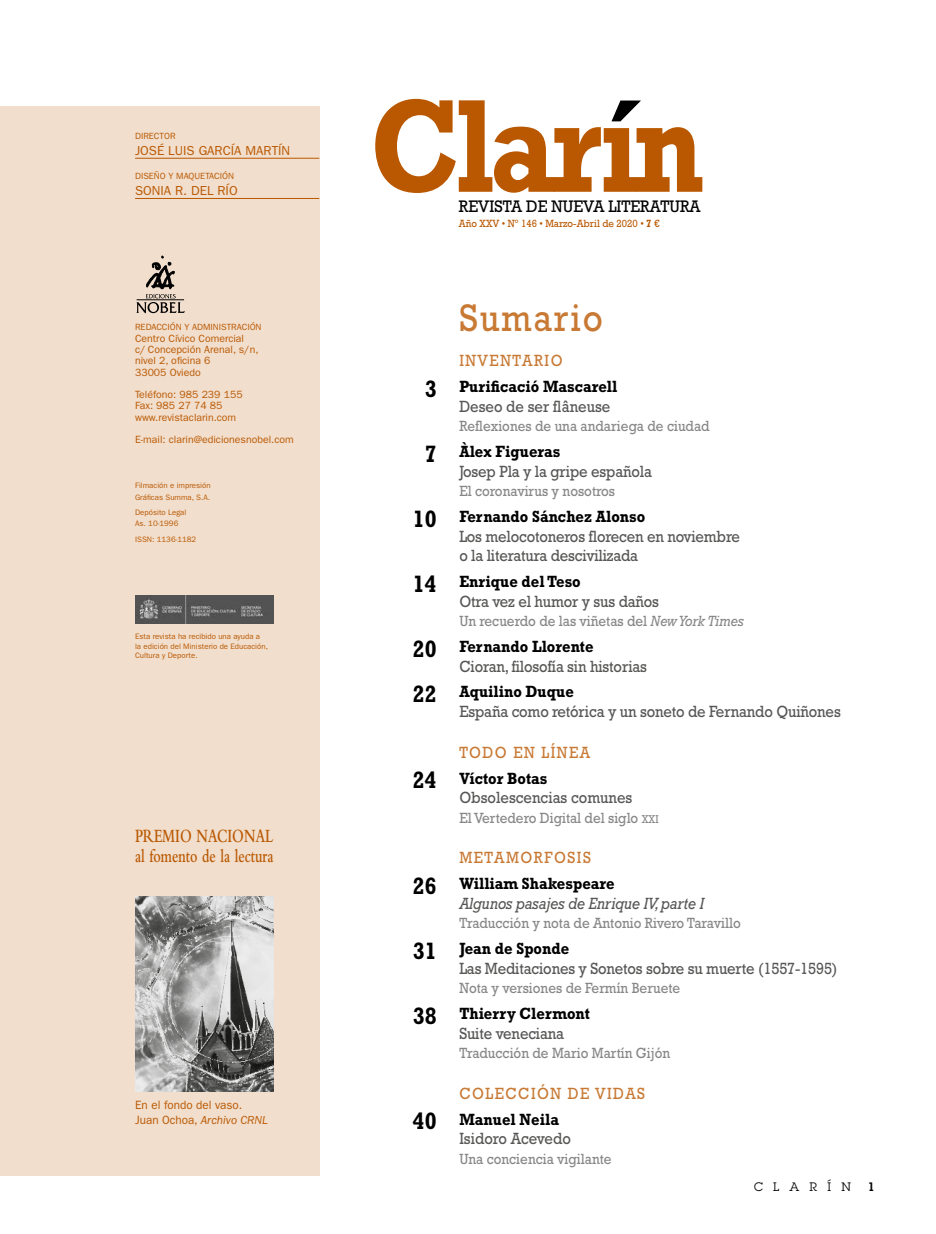
<style>
.page{position:relative;width:936px;height:1234px;background:#fff}
.page>*{position:absolute;margin:0;border:0;box-sizing:border-box;transform-origin:0 0}
.t1{font:39px "Rockwell Std";letter-spacing:.05em;color:#c87934;scale:.9 1}
.t2{font:600 19.5px/19.5px "Bembo Std";color:#ba5802;scale:.72 1}
.t3{font:16.95px "Rockwell Std";color:#000;scale:.93 1}
.t4{font:16.5px/19.5px "Rockwell Std";letter-spacing:-.01em;color:#575756;scale:.9 1}
.t5{font:700 16.5px/26px "Rockwell Std";color:#000;scale:.9 1}
.t6{font:16.5px/26px "Rockwell Std";letter-spacing:.1em;color:#c87934;scale:.9 1}
.t7{font:italic 16.5px "Rockwell Std";letter-spacing:-.01em;color:#575756;scale:.9 1}
.t8{font:15px "Rockwell Std";color:#878787;scale:.9 1}
.t9{font:13.05px "ITC Franklin Gothic Std";color:#ba5802}
.t10{font:12px/15px "ITC Franklin Gothic Std";color:#ba5802}
.t11{font:12px "Lubalin Graph Std";letter-spacing:.85em;color:#000}
.t12{font:600 12px "Lubalin Graph Std";color:#000}
.t13{font:10.65px "Rockwell Std";color:#ba5802;scale:.92 1}
.t14{font:10.5px/11.2px "ITC Franklin Gothic Std";color:#ba5802}
.t15{font:9px "ITC Franklin Gothic Std";color:#ba5802}
.t16{font:7.8px/11.2px "ITC Franklin Gothic Std";color:#ba5802}
.s1{font-style:italic}
.s2{font-weight:700}
.s3{font-weight:400;color:#c87934}
.s4{font-size:24px;color:#fff}
.s5{font-size:24px}
.s6{font-weight:700;font-size:24px;color:#fff}
.s7{font-weight:700;font-size:24px;color:#000}
.s8{font-weight:700;color:#000}
.s9{font-size:11.55px}
.s10{font-weight:400;color:#575756}
</style>
<div class="page">
<div style="left:0;top:106px;width:319px;height:1069px;background:#f1decc"></div>
<img style="left:135px;top:896px;width:139px;height:195px">
<svg style="left:375px;top:99px;width:327px;height:94px"></svg>
<hr style="left:135px;top:158px;width:184px;height:1px;background:#ba5802">
<hr style="left:135px;top:198px;width:184px;height:1px;background:#ba5802">
<img style="left:135px;top:595px;width:139px;height:28px">
<svg style="left:136px;top:256px;width:49px;height:57px"></svg>
<p class="t15" style="left:135px;top:131px;width:42px">DIRECTOR</p>
<p class="t9" style="left:135px;top:143px;width:157px">JOSÉ LUIS GARCÍA MARTÍN</p>
<p class="t15" style="left:135px;top:171px;width:100px">DISEÑO Y MAQUETACIÓN</p>
<p class="t9" style="left:135px;top:183px;width:104px">SONIA R. DEL RÍO</p>
<p class="t15" style="left:135px;top:322px;width:128px">REDACCIÓN Y ADMINISTRACIÓN</p>
<p class="t14" style="left:135px;top:332px;width:125px">Centro Cívico Comercial<br>c/ Concepción Arenal, s/n, nivel 2, oficina 6<br>33005 Oviedo</p>
<p class="t14" style="left:135px;top:389px;width:109px">Teléfono: 985 239 155<br>Fax: 985 27 74 85 www.revistaclarin.com</p>
<p class="t14" style="left:135px;top:434px;width:160px">E-mail: clarin@edicionesnobel.com</p>
<p class="t16" style="left:135px;top:480px;width:77px">Filmación e impresión<br>Gráficas Summa, S.A.</p>
<p class="t16" style="left:135px;top:507px;width:53px">Depósito Legal<br>As. 10-1996</p>
<p class="t16" style="left:135px;top:533px;width:63px">ISSN: 1136-1182</p>
<p class="t16" style="left:135px;top:632px;width:134px;line-height:9.4px">Esta revista ha recibido una ayuda a la edición del Ministerio de Educación,<br>Cultura y Deporte.</p>
<p class="t2" style="left:135px;top:826px;width:194px">PREMIO NACIONAL al fomento de la lectura</p>
<p class="t10" style="left:135px;top:1097px;width:134px">En el fondo del vaso.<br>Juan Ochoa, <span class="s1">Archivo CRNL</span></p>
<p class="t3" style="left:459px;top:197px;width:261px">REVISTA DE NUEVA LITERATURA</p>
<p class="t13" style="left:459px;top:217px;width:219px">Año XXV • Nº 146 • Marzo-Abril de 2020 • <span class="s2">7</span> €</p>
<h1 class="t1" style="left:459px;top:295px;width:161px">Sumario</h1>
<p class="t5" style="left:413px;top:347px;width:229px;text-align:center"><span class="s3">INVENTARIO<br></span><span class="s4">0</span><span class="s5">3</span> Purificació Mascarell</p>
<p class="t4" style="left:459px;top:396px;width:169px">Deseo de ser flâneuse</p>
<p class="t8" style="left:459px;top:417px;width:279px">Reflexiones de una andariega de ciudad</p>
<p class="t4" style="left:459px;top:441px;width:215px;text-indent:-46px"><span class="s6">0</span><span class="s7">7</span> <span class="s8">Àlex Figueras<br></span>Josep Pla y la gripe española</p>
<p class="t8" style="left:459px;top:482px;width:174px">El coronavirus y nosotros</p>
<p class="t4" style="left:459px;top:506px;width:313px;text-indent:-46px"><span class="s7">10</span> <span class="s8">Fernando Sánchez Alonso<br></span>Los melocotoneros florecen en noviembre o la literatura descivilizada</p>
<p class="t4" style="left:459px;top:571px;width:223px;text-indent:-46px"><span class="s7">14</span> <span class="s8">Enrique del Teso<br></span>Otra vez el humor y sus daños</p>
<p class="t8" style="left:459px;top:612px;width:317px">Un recuerdo de las viñetas del <span class="s1">New York Times</span></p>
<p class="t4" style="left:459px;top:636px;width:210px;text-indent:-46px"><span class="s7">20</span> <span class="s8">Fernando Llorente<br></span>Cioran, filosofía sin historias</p>
<p class="t4" style="left:459px;top:681px;width:425px;text-indent:-46px"><span class="s7">22</span> <span class="s8">Aquilino Duque<br></span>España como retórica y un soneto de Fernando Quiñones</p>
<p class="t6" style="left:413px;top:738px;width:199px;text-indent:46px">TODO EN LÍNEA<br><span class="s7">24</span> <span class="s8">Víctor Botas</span></p>
<p class="t4" style="left:459px;top:787px;width:194px">Obsolescencias comunes</p>
<p class="t8" style="left:459px;top:808px;width:223px">El Vertedero Digital del siglo <span class="s9">xxi</span></p>
<p class="t5" style="left:413px;top:844px;width:226px;text-indent:46px"><span class="s3">METAMORFOSIS<br></span><span class="s5">26</span> William Shakespeare</p>
<p class="t7" style="left:459px;top:893px;width:273px">Algunos pasajes de Enrique IV, parte I</p>
<p class="t8" style="left:459px;top:914px;width:314px">Traducción y nota de Antonio Rivero Taravillo</p>
<p class="t4" style="left:459px;top:938px;width:421px;text-indent:-46px"><span class="s7">31</span> <span class="s8">Jean de Sponde<br></span>Las Meditaciones y Sonetos sobre su muerte (1557-1595)</p>
<p class="t8" style="left:459px;top:979px;width:247px">Nota y versiones de Fermín Beruete</p>
<p class="t5" style="left:459px;top:1003px;width:147px;line-height:19.5px;text-indent:-46px"><span class="s5">38</span> Thierry Clermont<br><span class="s10">Suite veneciana</span></p>
<p class="t8" style="left:459px;top:1044px;width:236px">Traducción de Mario Martín Gijón</p>
<p class="t6" style="left:413px;top:1080px;width:259px;text-indent:47px">COLECCIÓN DE VIDAS<br><span class="s7">40</span> <span class="s8">Manuel Neila</span></p>
<p class="t4" style="left:459px;top:1128px;width:125px">Isidoro Acevedo</p>
<p class="t8" style="left:459px;top:1149px;width:171px">Una conciencia vigilante</p>
<p class="t11" style="left:754px;top:1179px;width:98px">CLARÍN</p>
<p class="t12" style="left:867px;top:1178px;width:8px">1</p>
</div>
